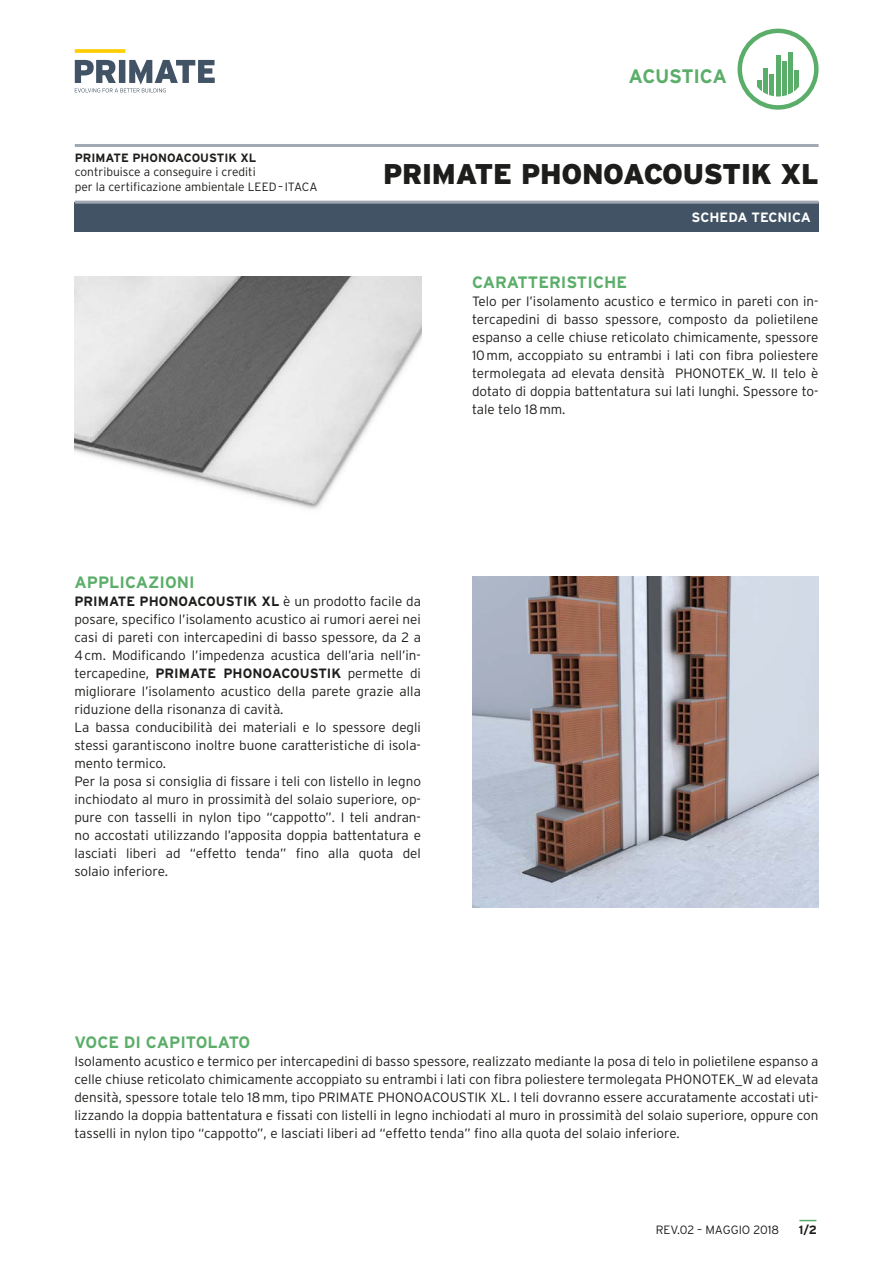
<style>
.page{position:relative;width:893px;height:1263px;background:#fff}
.page>*{position:absolute;margin:0;border:0;box-sizing:border-box;transform-origin:0 0}
.t1{font:900 28.5px "Interstate";letter-spacing:-.01em;color:#1d1d1b}
.t2{font:700 19.5px "Interstate";letter-spacing:-.02em;color:#5bae69}
.t3{font:700 16.5px "Interstate";color:#5bae69}
.t4{font:300 13.5px/18px "Interstate";color:#1d1d1b;text-align:justify}
.t5{font:700 13.5px "Interstate";color:#fff}
.t6{font:300 12px/14.4px "Interstate";color:#1d1d1b}
.t7{font:700 12px "Interstate";color:#1d1d1b}
.s1{font-weight:700}
</style>
<div class="page">
<div style="left:74px;top:202px;width:745px;height:30px;background:#415364"></div>
<img style="left:74px;top:276px;width:347px;height:233px">
<hr style="left:75px;top:201px;width:744px;height:3px;background:#a0a9b1">
<hr style="left:75px;top:144px;width:744px;height:3px;background:#a0a9b1">
<svg style="left:75px;top:49px;width:50px;height:4px"></svg>
<svg style="left:75px;top:60px;width:140px;height:32px"></svg>
<div style="left:737px;top:29px;width:82px;height:81px;border:4px solid #5bae69;border-radius:50%"></div>
<svg style="left:757px;top:80px;width:5px;height:11px"></svg>
<div style="left:763px;top:69px;width:5px;height:28px;background:#5bae69"></div>
<hr style="left:770px;top:74px;width:4px;height:23px;background:#5bae69">
<hr style="left:776px;top:55px;width:4px;height:42px;background:#5bae69">
<hr style="left:782px;top:61px;width:4px;height:36px;background:#5bae69">
<div style="left:788px;top:53px;width:5px;height:44px;background:#5bae69"></div>
<svg style="left:794px;top:70px;width:5px;height:22px"></svg>
<svg style="left:799px;top:1220px;width:17px;height:1px"></svg>
<img style="left:472px;top:576px;width:347px;height:331px">
<p class="t7" style="left:75px;top:151px;width:183px">PRIMATE PHONOACOUSTIK XL</p>
<p class="t6" style="left:75px;top:165px;width:244px">contribuisce a conseguire i crediti<br>per la certificazione ambientale LEED– ITACA</p>
<h2 class="t2" style="left:628px;top:65px;width:100px">ACUSTICA</h2>
<h1 class="t1" style="left:383px;top:157px;width:437px">PRIMATE PHONOACOUSTIK XL</h1>
<p class="t5" style="left:692px;top:210px;width:121px">SCHEDA TECNICA</p>
<p class="t3" style="left:472px;top:273px;width:157px">CARATTERISTICHE</p>
<p class="t4" style="left:472px;top:292px;width:348px">Telo per l’isolamento acustico e termico in pareti con in&shy;tercapedini di basso spessore, composto da polietilene espanso a celle chiuse reticolato chimicamente, spessore 10mm, accoppiato su entrambi i lati con fibra poliestere termolegata ad elevata densità PHONOTEK_W. Il telo è dotato di doppia battentatura sui lati lunghi. Spessore to&shy;tale telo 18mm.</p>
<p class="t3" style="left:74px;top:573px;width:122px">APPLICAZIONI</p>
<p class="t4" style="left:74px;top:592px;width:348px;text-align:left"><span class="s1">PRIMATE PHONOACOUSTIK XL</span> è un prodotto facile da posare, specifico l’isolamento acustico ai rumori aerei nei casi di pareti con intercapedini di basso spessore, da 2 a 4cm. Modificando l’impedenza acustica dell’aria nell’in&shy;tercapedine, <span class="s1">PRIMATE PHONOACOUSTIK</span> permette di migliorare l’isolamento acustico della parete grazie alla riduzione della risonanza di cavità.<br>La bassa conducibilità dei materiali e lo spessore degli stessi garantiscono inoltre buone caratteristiche di isola&shy;mento termico.<br>Per la posa si consiglia di fissare i teli con listello in legno inchiodato al muro in prossimità del solaio superiore, op&shy;pure con tasselli in nylon tipo “cappotto”. I teli andran&shy;no accostati utilizzando l’apposita doppia battentatura e lasciati liberi ad “effetto tenda” fino alla quota del solaio inferiore.</p>
<p class="t3" style="left:74px;top:1032px;width:177px">VOCE DI CAPITOLATO</p>
<p class="t4" style="left:74px;top:1052px;width:746px">Isolamento acustico e termico per intercapedini di basso spessore, realizzato mediante la posa di telo in polietilene espanso a celle chiuse reticolato chimicamente accoppiato su entrambi i lati con fibra poliestere termolegata PHONOTEK_W ad elevata densità, spessore totale telo 18mm, tipo PRIMATE PHONOACOUSTIK XL. I teli dovranno essere accuratamente accostati uti&shy;lizzando la doppia battentatura e fissati con listelli in legno inchiodati al muro in prossimità del solaio superiore, oppure con tasselli in nylon tipo “cappotto”, e lasciati liberi ad “effetto tenda” fino alla quota del solaio inferiore.</p>
<p class="t6" style="left:656px;top:1222px;width:125px">REV.02 – MAGGIO 2018</p>
<p class="t7" style="left:799px;top:1223px;width:19px">1/2</p>
</div>
